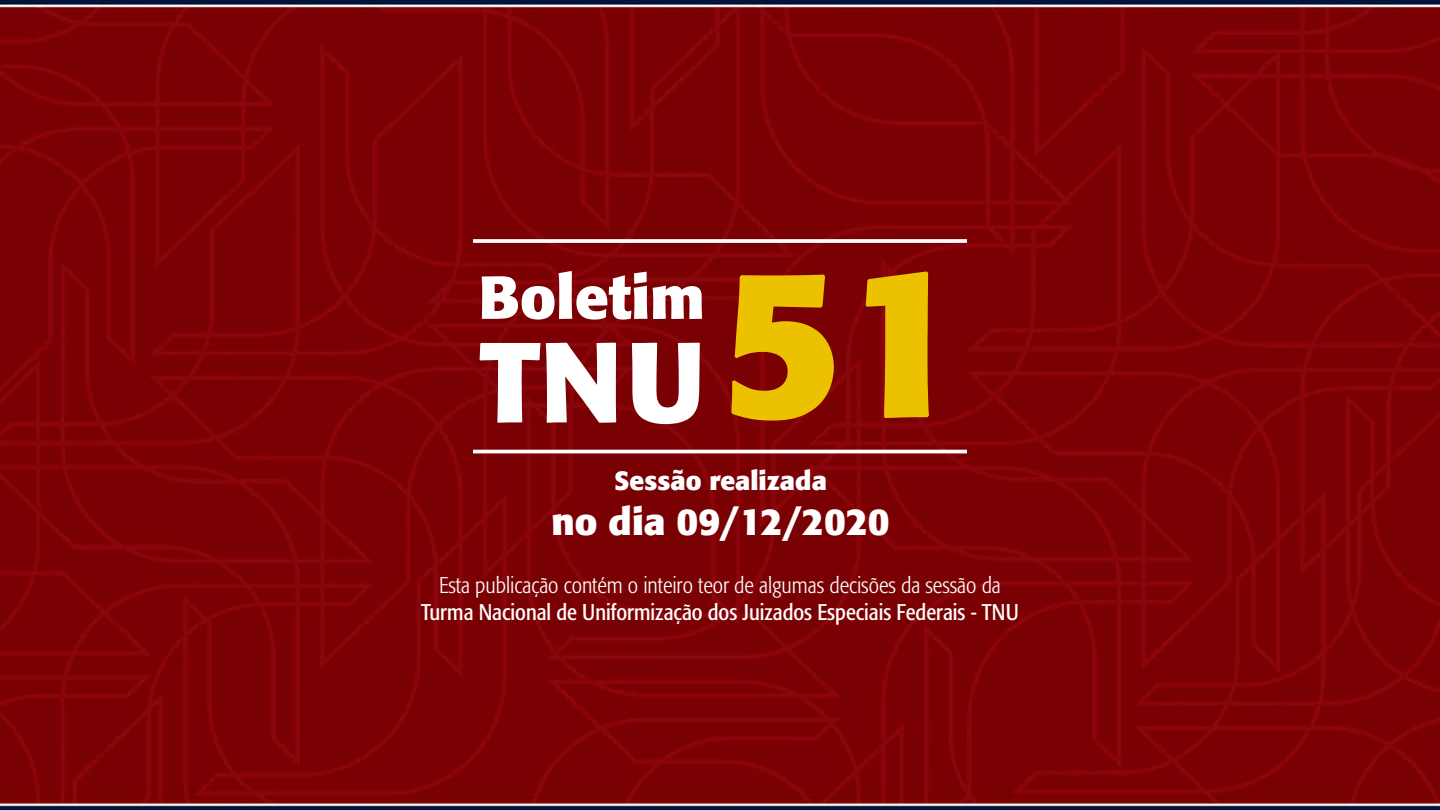
<style>
.page{position:relative;width:1440px;height:810px;background:#fff}
.page>*{position:absolute;margin:0;border:0;box-sizing:border-box;transform-origin:0 0}
.t1{font:700 210px "Formata";color:#ecc200}
.t2{font:700 112.5px "Formata";color:#fff}
.t3{font:700 60px "Formata";color:#fff}
.t4{font:700 37.5px "Formata";color:#fff}
.t5{font:700 26.25px "Formata";color:#fff}
.t6{font:condensed 22.5px "Formata";color:#fff}
.t7{font:300 condensed 22.5px "Formata";color:#fff}
</style>
<div class="page">
<img style="left:0;top:0;width:1440px;height:810px">
<svg style="left:473px;top:239px;width:494px;height:4px"></svg>
<hr style="left:473px;top:450px;width:494px;height:3px;background:#fff">
<h3 class="t3" style="left:479px;top:260px;width:228px">Boletim</h3>
<h1 class="t1" style="left:721px;top:212px;width:246px">51</h1>
<h2 class="t2" style="left:479px;top:312px;width:227px">TNU</h2>
<p class="t5" style="left:614px;top:465px;width:214px">Sessão realizada</p>
<h3 class="t4" style="left:552px;top:499px;width:340px">no dia 09/12/2020</h3>
<p class="t7" style="left:439px;top:572px;width:563px">Esta publicação contém o inteiro teor de algumas decisões da sessão da</p>
<p class="t6" style="left:421px;top:599px;width:599px">Turma Nacional de Uniformização dos Juizados Especiais Federais - TNU</p>
</div>
